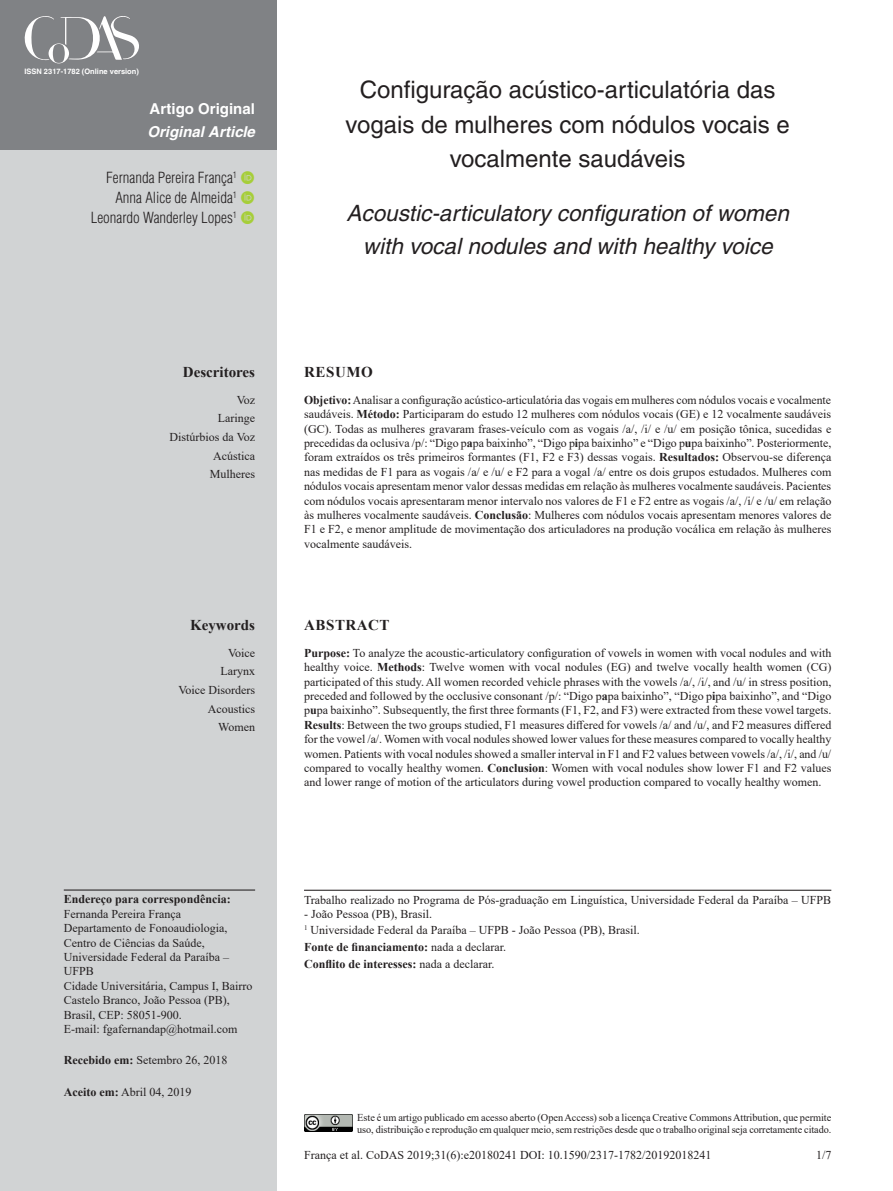
<style>
.page{position:relative;width:893px;height:1191px;background:#fff}
.page>*{position:absolute;margin:0;border:0;box-sizing:border-box;transform-origin:0 0}
.ArticleTitle{font:24px/34.5px "Helvetica";color:#231f20;text-align:center}
.ArticleTitle-Trans1{font:italic 22.5px/33px "Helvetica";color:#231f20;text-align:center}
.Authors{font:300 condensed 15px "Helvetica";color:#231f20}
.t1{font:italic 700 15px "Helvetica";color:#fff}
.t2{font:700 15px "Helvetica";color:#fff}
.KeywordsTitle{font:700 15px "Times New Roman";color:#231f20}
.KeywordsTitle-Trans1{font:700 15px "Times New Roman";color:#231f20}
.AbstractTitle-Trans1{font:700 15px "Times New Roman";letter-spacing:.035em;color:#231f20}
.AbstractTitle{font:700 15px "Times New Roman";letter-spacing:.035em;color:#231f20}
.Abstract{font:12px/14.4px "Times New Roman";color:#231f20;text-align:justify}
.Abstract-Trans1{font:12px/14.4px "Times New Roman";color:#231f20;text-align:justify}
.Correspondence{font:12px/14.4px "Times New Roman";color:#231f20}
.fnArticleOther{font:12px "Times New Roman";color:#231f20}
.Affiliations{font:12px "Times New Roman";color:#231f20}
.History{font:12px "Times New Roman";color:#231f20}
.Keywords{font:12px "Times New Roman";color:#231f20}
.Keywords-Trans1{font:12px "Times New Roman";color:#231f20}
.fnSupported-by{font:700 12px "Times New Roman";color:#231f20}
.fnConflict{font:700 12px "Times New Roman";color:#231f20}
.pubNameFooter{font:10.5px/12.6px "Times New Roman";letter-spacing:-.005em;color:#231f20}
.t3{font:700 7.5px "Helvetica";color:#fff}
.s1{font-weight:700}
.s2{font-weight:400}
</style>
<div class="page">
<div style="left:0;top:149px;width:276px;height:1042px;background:#d1d3d4"></div>
<div style="left:0;top:0;width:276px;height:149px;background:#808285"></div>
<img style="left:304px;top:1114px;width:48px;height:17px">
<svg style="left:24px;top:16px;width:115px;height:48px"></svg>
<hr style="left:64px;top:889px;width:191px;height:1px;background:#231f20">
<hr style="left:304px;top:889px;width:527px;height:1px;background:#231f20">
<p class="t3" style="left:24px;top:66px;width:116px">ISSN 2317-1782 (Online version)</p>
<p class="t2" style="left:150px;top:100px;width:107px">Artigo Original</p>
<p class="t1" style="left:147px;top:122px;width:109px">Original Article</p>
<p class="Authors" style="left:106px;top:168px;width:132px">Fernanda Pereira França<sup>1</sup></p>
<p class="Authors" style="left:115px;top:188px;width:123px">Anna Alice de Almeida<sup>1</sup></p>
<p class="Authors" style="left:91px;top:208px;width:148px">Leonardo Wanderley Lopes<sup>1</sup></p>
<p class="KeywordsTitle" style="left:183px;top:361px;width:74px">Descritores</p>
<p class="Keywords" style="left:237px;top:391px;width:20px">Voz</p>
<p class="Keywords" style="left:218px;top:410px;width:39px">Laringe</p>
<p class="Keywords" style="left:170px;top:428px;width:87px">Distúrbios da Voz</p>
<p class="Keywords" style="left:213px;top:447px;width:43px">Acústica</p>
<p class="Keywords" style="left:210px;top:466px;width:47px">Mulheres</p>
<p class="KeywordsTitle-Trans1" style="left:190px;top:613px;width:66px">Keywords</p>
<p class="Keywords-Trans1" style="left:228px;top:644px;width:29px">Voice</p>
<p class="Keywords-Trans1" style="left:220px;top:663px;width:36px">Larynx</p>
<p class="Keywords-Trans1" style="left:178px;top:681px;width:78px">Voice Disorders</p>
<p class="Keywords-Trans1" style="left:208px;top:700px;width:49px">Acoustics</p>
<p class="Keywords-Trans1" style="left:218px;top:719px;width:39px">Women</p>
<p class="Correspondence" style="left:64px;top:891px;width:190px"><span class="s1">Endereço para correspondência:<br></span>Fernanda Pereira França<br>Departamento de Fonoaudiologia,<br>Centro de Ciências da Saúde,<br>Universidade Federal da Paraíba –<br>UFPB<br>Cidade Universitária, Campus I, Bairro<br>Castelo Branco, João Pessoa (PB),<br>Brasil, CEP: 58051-900.<br>E-mail: fgafernandap@hotmail.com</p>
<p class="History" style="left:64px;top:1052px;width:165px"><span class="s1">Recebido em:</span> Setembro 26, 2018</p>
<p class="History" style="left:64px;top:1083px;width:129px"><span class="s1">Aceito em:</span> Abril 04, 2019</p>
<p class="ArticleTitle" style="left:346px;top:72px;width:446px">Configuração acústico-articulatória das vogais de mulheres com nódulos vocais e vocalmente saudáveis</p>
<p class="ArticleTitle-Trans1" style="left:346px;top:197px;width:444px">Acoustic-articulatory configuration of women with vocal nodules and with healthy voice</p>
<p class="AbstractTitle" style="left:304px;top:361px;width:70px">RESUMO</p>
<p class="Abstract" style="left:304px;top:392px;width:529px"><span class="s1">Objetivo:</span> Analisar a configuração acústico-articulatória das vogais em mulheres com nódulos vocais e vocalmente saudáveis. <span class="s1">Método:</span> Participaram do estudo 12 mulheres com nódulos vocais (GE) e 12 vocalmente saudáveis (GC). Todas as mulheres gravaram frases-veículo com as vogais /a/, /i/ e /u/ em posição tônica, sucedidas e precedidas da oclusiva /p/: “Digo p<span class="s1">a</span>pa baixinho”, “Digo p<span class="s1">i</span>pa baixinho” e “Digo p<span class="s1">u</span>pa baixinho”. Posteriormente, foram extraídos os três primeiros formantes (F1, F2 e F3) dessas vogais. <span class="s1">Resultados:</span> Observou-se diferença nas medidas de F1 para as vogais /a/ e /u/ e F2 para a vogal /a/ entre os dois grupos estudados. Mulheres com nódulos vocais apresentam menor valor dessas medidas em relação às mulheres vocalmente saudáveis. Pacientes com nódulos vocais apresentaram menor intervalo nos valores de F1 e F2 entre as vogais /a/, /i/ e /u/ em relação às mulheres vocalmente saudáveis. <span class="s1">Conclusão</span>: Mulheres com nódulos vocais apresentam menores valores de F1 e F2, e menor amplitude de movimentação dos articuladores na produção vocálica em relação às mulheres vocalmente saudáveis.</p>
<p class="AbstractTitle-Trans1" style="left:304px;top:613px;width:87px">ABSTRACT</p>
<p class="Abstract-Trans1" style="left:304px;top:645px;width:529px"><span class="s1">Purpose:</span> To analyze the acoustic-articulatory configuration of vowels in women with vocal nodules and with healthy voice. <span class="s1">Methods</span>: Twelve women with vocal nodules (EG) and twelve vocally health women (CG) participated of this study. All women recorded vehicle phrases with the vowels /a/, /i/, and /u/ in stress position, preceded and followed by the occlusive consonant /p/: “Digo p<span class="s1">a</span>pa baixinho”, “Digo p<span class="s1">i</span>pa baixinho”, and “Digo p<span class="s1">u</span>pa baixinho”. Subsequently, the first three formants (F1, F2, and F3) were extracted from these vowel targets.<br><span class="s1">Results</span>: Between the two groups studied, F1 measures differed for vowels /a/ and /u/, and F2 measures differed for the vowel /a/. Women with vocal nodules showed lower values for these measures compared to vocally healthy women. Patients with vocal nodules showed a smaller interval in F1 and F2 values between vowels /a/, /i/, and /u/ compared to vocally healthy women. <span class="s1">Conclusion</span>: Women with vocal nodules show lower F1 and F2 values and lower range of motion of the articulators during vowel production compared to vocally healthy women.</p>
<p class="fnArticleOther" style="left:304px;top:891px;width:529px">Trabalho realizado no Programa de Pós-graduação em Linguística, Universidade Federal da Paraíba – UFPB</p>
<p class="fnArticleOther" style="left:304px;top:905px;width:129px">- João Pessoa (PB), Brasil.</p>
<p class="Affiliations" style="left:304px;top:922px;width:337px"><sup>1</sup> Universidade Federal da Paraíba – UFPB - João Pessoa (PB), Brasil.</p>
<p class="fnSupported-by" style="left:304px;top:938px;width:203px">Fonte de financiamento: <span class="s2">nada a declarar.</span></p>
<p class="fnConflict" style="left:304px;top:955px;width:192px">Conflito de interesses: <span class="s2">nada a declarar.</span></p>
<p class="pubNameFooter" style="left:357px;top:1110px;width:476px">Este é um artigo publicado em acesso aberto (Open Access) sob a licença Creative Commons Attribution, que permite uso, distribuição e reprodução em qualquer meio, sem restrições desde que o trabalho original seja corretamente citado.</p>
<p class="Abstract" style="left:304px;top:1147px;width:409px">França et al. CoDAS 2019;31(6):e20180241 DOI: 10.1590/2317-1782/20192018241</p>
<p class="Abstract" style="left:816px;top:1147px;width:17px">1/7</p>
</div>
